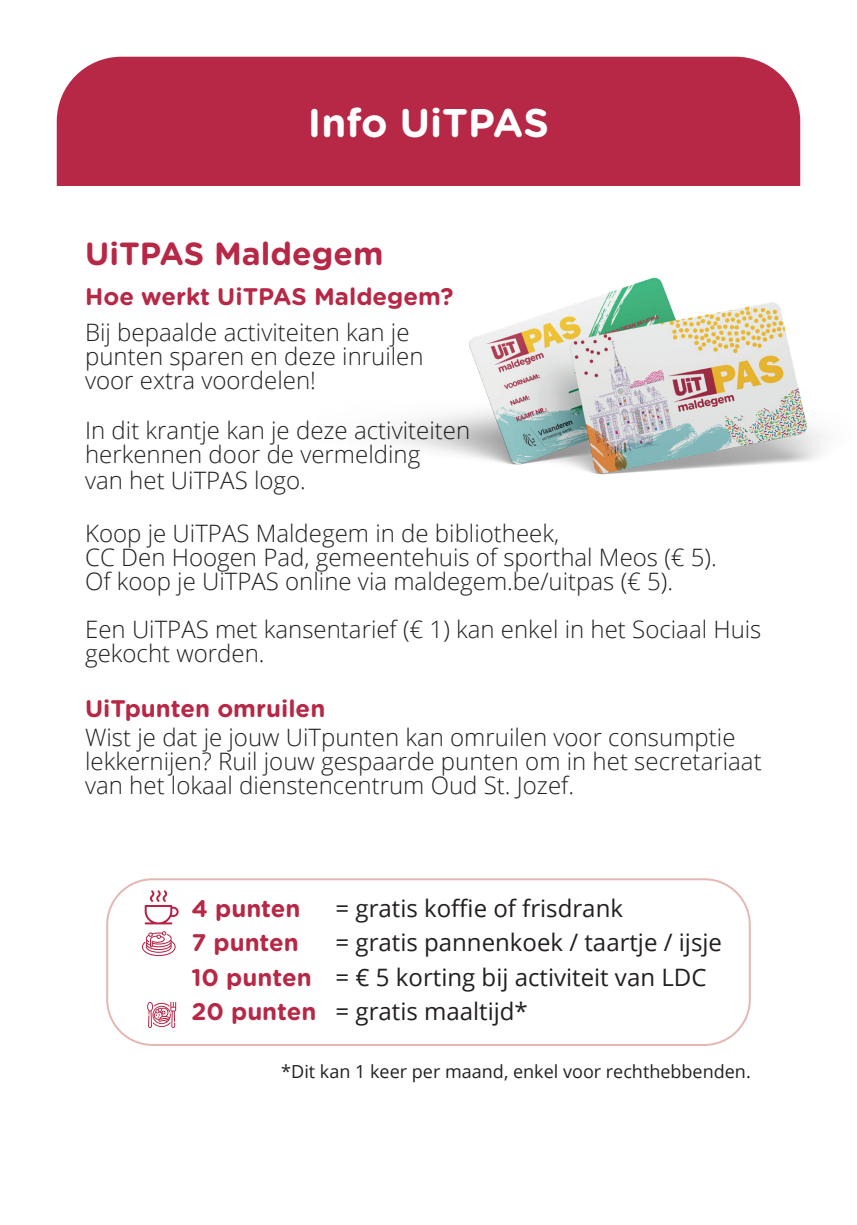
<style>
.page{position:relative;width:857px;height:1225px;background:#fff}
.page>*{position:absolute;margin:0;border:0;box-sizing:border-box;transform-origin:0 0}
.t1{font:700 40px "Gotham Rounded";color:#fff}
.t2{font:700 32px "Gotham Rounded";color:#b62846}
.t3{font:300 24px/24px "Open Sans";color:#231f20}
.t4{font:24px/34.4px "Open Sans";color:#231f20}
.t5{font:700 24px "Gotham Rounded";color:#b62846}
.t6{font:18px "Open Sans";color:#231f20}
.s1{font-family:"Gotham Rounded";font-weight:700;color:#b62846}
</style>
<div class="page">
<div style="left:57px;top:57px;width:742px;height:129px;background:#b62846"></div>
<img style="left:386px;top:277px;width:438px;height:198px">
<svg style="left:145px;top:890px;width:33px;height:34px"></svg>
<svg style="left:142px;top:931px;width:33px;height:25px"></svg>
<svg style="left:147px;top:1001px;width:29px;height:27px"></svg>
<div style="left:106px;top:878px;width:644px;height:168px;border:2px solid #e4b8b3;border-radius:45px"></div>
<h1 class="t1" style="left:308px;top:94px;width:242px">Info UiTPAS</h1>
<h2 class="t2" style="left:85px;top:230px;width:300px">UiTPAS Maldegem</h2>
<p class="t5" style="left:85px;top:279px;width:369px">Hoe werkt UiTPAS Maldegem?</p>
<p class="t3" style="left:85px;top:319px;width:340px">Bij bepaalde activiteiten kan je punten sparen en deze inruilen voor extra voordelen!</p>
<p class="t3" style="left:85px;top:417px;width:386px;line-height:25px">In dit krantje kan je deze activiteiten herkennen door de vermelding<br>van het UiTPAS logo.</p>
<p class="t3" style="left:85px;top:520px;width:633px">Koop je UiTPAS Maldegem in de bibliotheek,<br>CC Den Hoogen Pad, gemeentehuis of sporthal Meos (€ 5).<br>Of koop je UiTPAS online via maldegem.be/uitpas (€ 5).</p>
<p class="t3" style="left:85px;top:616px;width:677px">Een UiTPAS met kansentarief (€ 1) kan enkel in het Sociaal Huis gekocht worden.</p>
<p class="t5" style="left:85px;top:690px;width:241px">UiTpunten omruilen</p>
<p class="t3" style="left:85px;top:725px;width:677px">Wist je dat je jouw UiTpunten kan omruilen voor consumptie lekkernijen? Ruil jouw gespaarde punten om in het secretariaat van het lokaal dienstencentrum Oud St. Jozef.</p>
<p class="t5" style="left:191px;top:890px;width:111px">4 punten</p>
<p class="t4" style="left:335px;top:890px;width:289px">= gratis koffie of frisdrank</p>
<p class="t5" style="left:191px;top:925px;width:109px">7 punten</p>
<p class="t4" style="left:191px;top:924px;width:532px;text-indent:144px">= gratis pannenkoek / taartje / ijsje<br><span class="s1">10 punten</span> = € 5 korting bij activiteit van LDC<br><span class="s1">20 punten</span> = gratis maaltijd*</p>
<p class="t6" style="left:281px;top:1059px;width:471px">*Dit kan 1 keer per maand, enkel voor rechthebbenden.</p>
</div>
